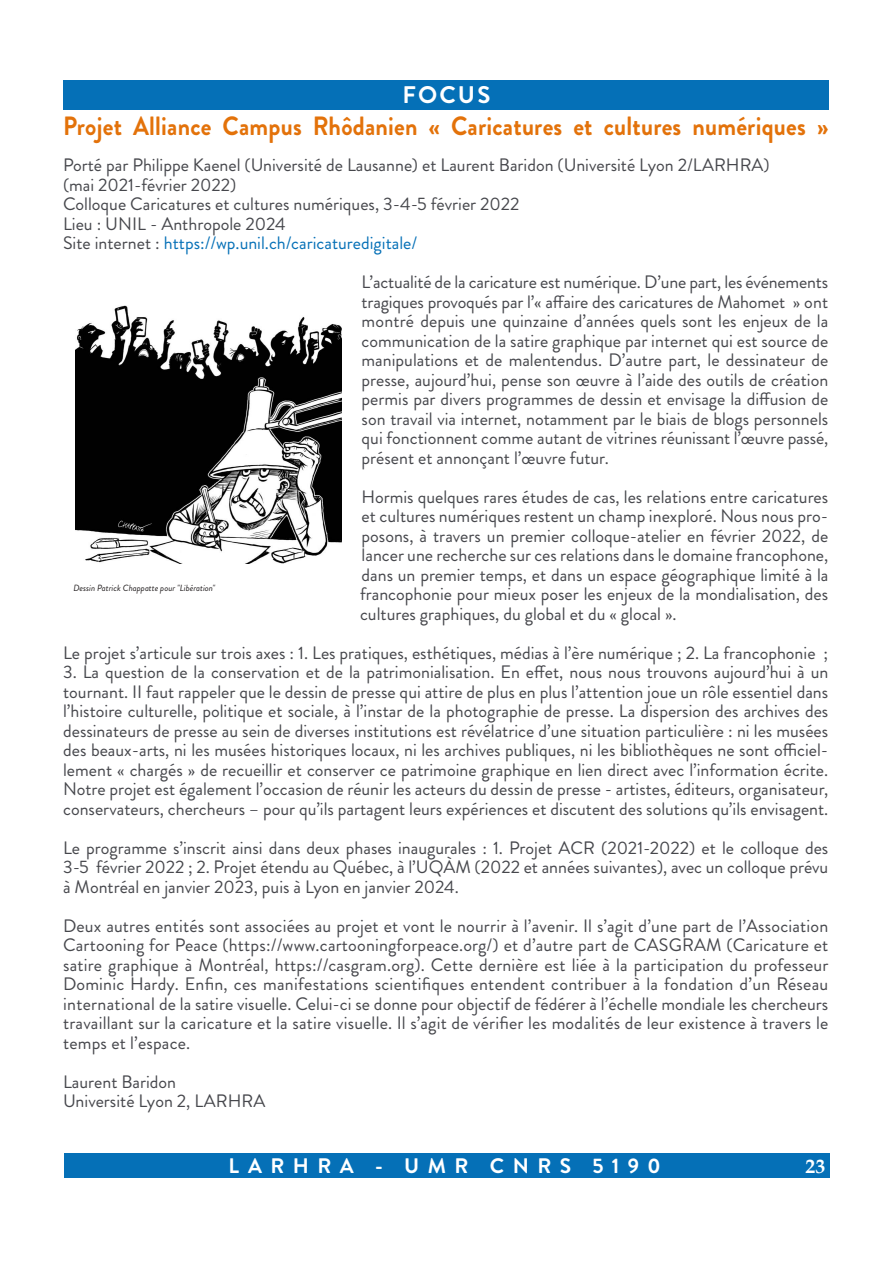
<style>
.page{position:relative;width:893px;height:1263px;background:#fff}
.page>*{position:absolute;margin:0;border:0;box-sizing:border-box;transform-origin:0 0}
.Default{font:700 26.4px "Brandon Grotesque";letter-spacing:.01em;color:#e3720a;scale:.91 1}
.t1{font:700 24px "Brandon Grotesque";letter-spacing:.085em;color:#fff}
.t2{font:700 21px "Brandon Grotesque";letter-spacing:.4em;color:#fff}
.t3{font:700 19.5px "Book Antiqua";color:#fff}
.t4{font:18px/19.5px "Brandon Grotesque";color:#46474c;text-align:justify}
.t5{font:18px "Brandon Grotesque";color:#0570b7}
.t6{font:italic 9px "Brandon Grotesque";color:#231f20}
.s1{color:#46474c}
</style>
<div class="page">
<div style="left:64px;top:81px;width:765px;height:29px;background:#0570b7"></div>
<div style="left:64px;top:1153px;width:765px;height:25px;background:#0570b7"></div>
<img style="left:76px;top:305px;width:266px;height:258px">
<p class="t1" style="left:403px;top:78px;width:89px">FOCUS</p>
<p class="Default" style="left:63px;top:108px;width:842px">Projet Alliance Campus Rhôdanien « Caricatures et cultures numériques »</p>
<p class="t4" style="left:63px;top:156px;width:708px">Porté par Philippe Kaenel (Université de Lausanne) et Laurent Baridon (Université Lyon 2/LARHRA)</p>
<p class="t4" style="left:63px;top:175px;width:175px">(mai 2021-février 2022)</p>
<p class="t4" style="left:63px;top:195px;width:458px">Colloque Caricatures et cultures numériques, 3-4-5 février 2022</p>
<p class="t4" style="left:63px;top:214px;width:224px">Lieu : UNIL - Anthropole 2024</p>
<p class="t5" style="left:63px;top:231px;width:356px"><span class="s1">Site internet :</span> https://wp.unil.ch/caricaturedigitale/</p>
<p class="t4" style="left:362px;top:273px;width:468px">L’actualité de la caricature est numérique. D’une part, les événements tragiques provoqués par l’« affaire des caricatures de Mahomet » ont montré depuis une quinzaine d’années quels sont les enjeux de la communication de la satire graphique par internet qui est source de manipulations et de malentendus. D’autre part, le dessinateur de presse, aujourd’hui, pense son œuvre à l’aide des outils de création permis par divers programmes de dessin et envisage la diffusion de son travail via internet, notamment par le biais de blogs personnels qui fonctionnent comme autant de vitrines réunissant l’œuvre passé, présent et annonçant l’œuvre futur.</p>
<p class="t4" style="left:360px;top:487px;width:470px">Hormis quelques rares études de cas, les relations entre caricatures et cultures numériques restent un champ inexploré. Nous nous pro&shy;posons, à travers un premier colloque-atelier en février 2022, de lancer une recherche sur ces relations dans le domaine francophone, dans un premier temps, et dans un espace géographique limité à la francophonie pour mieux poser les enjeux de la mondialisation, des cultures graphiques, du global et du « glocal ».</p>
<p class="t4" style="left:63px;top:643px;width:767px">Le projet s’articule sur trois axes : 1. Les pratiques, esthétiques, médias à l’ère numérique ; 2. La francophonie ;</p>
<p class="t4" style="left:63px;top:663px;width:767px">3. La question de la conservation et de la patrimonialisation. En effet, nous nous trouvons aujourd’hui à un tournant. II faut rappeler que le dessin de presse qui attire de plus en plus l’attention joue un rôle essentiel dans l’histoire culturelle, politique et sociale, à l’instar de la photographie de presse. La dispersion des archives des dessinateurs de presse au sein de diverses institutions est révélatrice d’une situation particulière : ni les musées des beaux-arts, ni les musées historiques locaux, ni les archives publiques, ni les bibliothèques ne sont officiel&shy;lement « chargés » de recueillir et conserver ce patrimoine graphique en lien direct avec l’information écrite.<br>Notre projet est également l’occasion de réunir les acteurs du dessin de presse - artistes, éditeurs, organisateur, conservateurs, chercheurs – pour qu’ils partagent leurs expériences et discutent des solutions qu’ils envisagent.</p>
<p class="t4" style="left:63px;top:838px;width:767px">Le programme s’inscrit ainsi dans deux phases inaugurales : 1. Projet ACR (2021-2022) et le colloque des 3-5 février 2022 ; 2. Projet étendu au Québec, à l’UQÀM (2022 et années suivantes), avec un colloque prévu à Montréal en janvier 2023, puis à Lyon en janvier 2024.</p>
<p class="t4" style="left:63px;top:916px;width:767px">Deux autres entités sont associées au projet et vont le nourrir à l’avenir. Il s’agit d’une part de l’Association Cartooning for Peace (https://www.cartooningforpeace.org/) et d’autre part de CASGRAM (Caricature et satire graphique à Montréal, https://casgram.org). Cette dernière est liée à la participation du professeur Dominic Hardy. Enfin, ces manifestations scientifiques entendent contribuer à la fondation d’un Réseau international de la satire visuelle. Celui-ci se donne pour objectif de fédérer à l’échelle mondiale les chercheurs travaillant sur la caricature et la satire visuelle. Il s’agit de vérifier les modalités de leur existence à travers le temps et l’espace.</p>
<p class="t4" style="left:63px;top:1072px;width:115px">Laurent Baridon</p>
<p class="t4" style="left:63px;top:1092px;width:204px">Université Lyon 2, LARHRA</p>
<p class="t6" style="left:73px;top:581px;width:143px">Dessin Patrick Chappatte pour "Libération"</p>
<p class="t2" style="left:228px;top:1151px;width:434px">LARHRA - UMR CNRS 5190</p>
<p class="t3" style="left:806px;top:1153px;width:21px">23</p>
</div>
